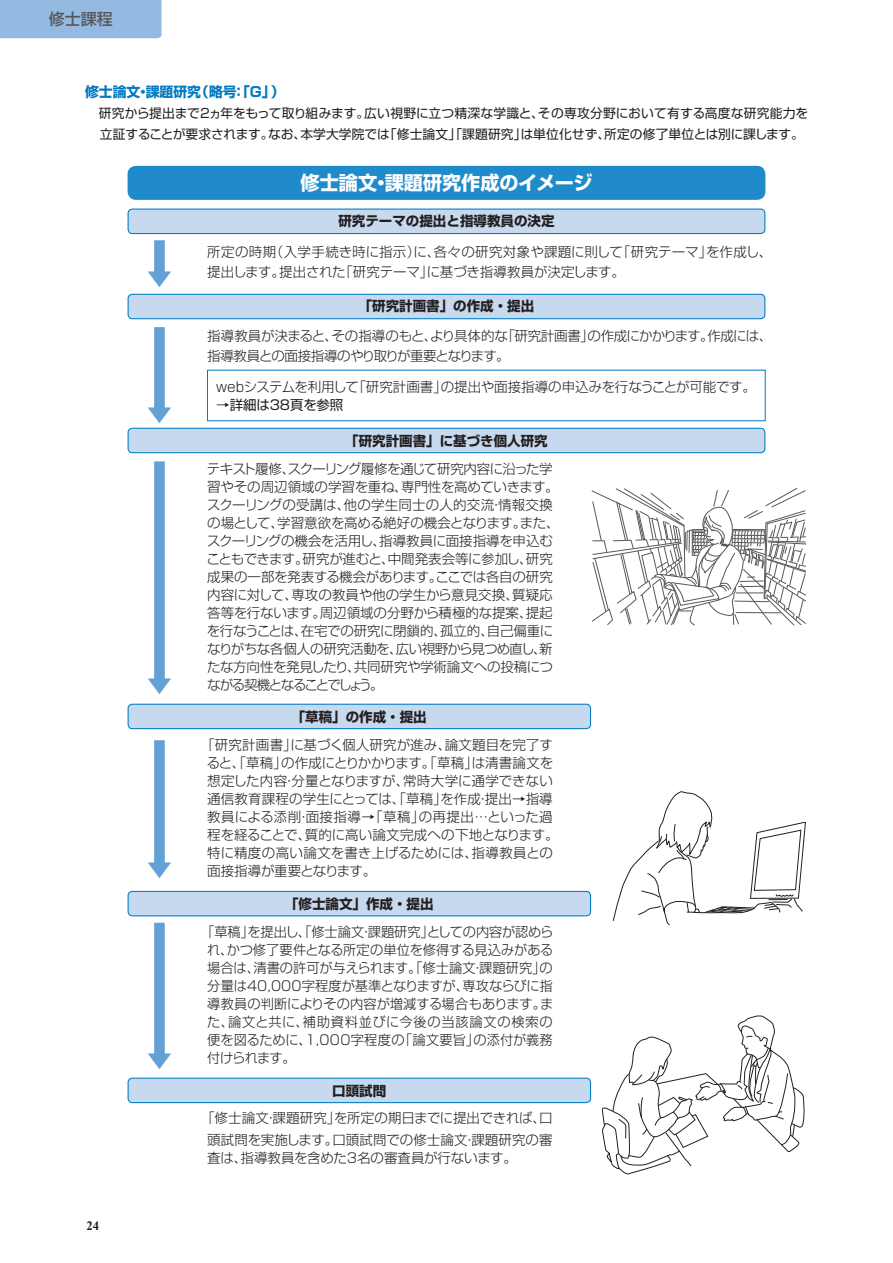
<style>
.page{position:relative;width:893px;height:1263px;background:#fff}
.page>*{position:absolute;margin:0;border:0;box-sizing:border-box;transform-origin:0 0}
.t1{font:700 25.5px "Shin Go Pro";color:#64a0d6}
.t2{font:700 19.2px "Shin Go Pro";color:#fff}
.t3{font:500 15.9px "Shin Go Pro";color:#57585a}
.t4{font:700 13.8px "Shin Go Pro";color:#007ac2}
.t5{font:300 13.5px/18px "Shin Go Pro";letter-spacing:-.015em;color:#231f20}
.t6{font:700 13.5px "Shin Go Pro";color:#231f20}
.t7{font:300 13.5px/21.3px "Shin Go Pro";letter-spacing:.005em;color:#231f20;text-align:center}
.t8{font:13.5px "Shin Go Pro";letter-spacing:-.005em;color:#231f20}
.t9{font:12.75px/21.3px "Shin Go Pro";letter-spacing:.01em;color:#231f20}
.t10{font:700 12.75px "Times New Roman";color:#231f20}
</style>
<div class="page">
<div style="left:154px;top:240px;width:11px;height:35px;background:#64a0d6"></div>
<div style="left:154px;top:327px;width:11px;height:82px;background:#64a0d6"></div>
<div style="left:154px;top:461px;width:11px;height:222px;background:#64a0d6"></div>
<div style="left:154px;top:740px;width:11px;height:128px;background:#64a0d6"></div>
<div style="left:154px;top:923px;width:11px;height:131px;background:#64a0d6"></div>
<div style="left:128px;top:209px;width:637px;height:25px;background:#c7d9ef;border-radius:4px"></div>
<div style="left:128px;top:209px;width:637px;height:25px;border:1px solid #007ac2;border-radius:4px"></div>
<div style="left:128px;top:294px;width:637px;height:25px;background:#c7d9ef;border-radius:4px"></div>
<div style="left:128px;top:294px;width:637px;height:25px;border:1px solid #007ac2;border-radius:4px"></div>
<div style="left:128px;top:428px;width:637px;height:25px;background:#c7d9ef;border-radius:4px"></div>
<div style="left:128px;top:428px;width:637px;height:25px;border:1px solid #007ac2;border-radius:4px"></div>
<div style="left:128px;top:704px;width:462px;height:25px;background:#c7d9ef;border-radius:4px"></div>
<div style="left:128px;top:704px;width:463px;height:25px;border:1px solid #007ac2;border-radius:4px"></div>
<div style="left:128px;top:891px;width:462px;height:25px;background:#c7d9ef;border-radius:4px"></div>
<div style="left:128px;top:891px;width:463px;height:25px;border:1px solid #007ac2;border-radius:4px"></div>
<div style="left:128px;top:1078px;width:462px;height:24px;background:#c7d9ef;border-radius:4px"></div>
<div style="left:128px;top:1078px;width:463px;height:25px;border:1px solid #007ac2;border-radius:4px"></div>
<div style="left:128px;top:166px;width:637px;height:34px;background:#208bcb;border-radius:9px"></div>
<svg style="left:602px;top:1015px;width:203px;height:160px"></svg>
<svg style="left:591px;top:488px;width:215px;height:138px"></svg>
<svg style="left:613px;top:791px;width:193px;height:135px"></svg>
<div style="left:0;top:0;width:162px;height:38px;background:#95bae2"></div>
<p class="t3" style="left:49px;top:6px;width:65px">修士課程</p>
<p class="t4" style="left:85px;top:81px;width:201px">修士論文・課題研究（略号：「G」）</p>
<p class="t9" style="left:99px;top:100px;width:711px">研究から提出まで2ヵ年をもって取り組みます。広い視野に立つ精深な学識と、その専攻分野において有する高度な研究能力を立証することが要求されます。なお、本学大学院では「修士論文」「課題研究」は単位化せず、所定の修了単位とは別に課します。</p>
<h2 class="t2" style="left:301px;top:168px;width:294px">修士論文・課題研究作成のイメージ</h2>
<p class="t10" style="left:87px;top:1216px;width:14px">24</p>
<h1 class="t1" style="left:147px;top:259px;width:27px">▼</h1>
<h1 class="t1" style="left:147px;top:394px;width:27px">▼</h1>
<h1 class="t1" style="left:147px;top:665px;width:27px">▼</h1>
<h1 class="t1" style="left:147px;top:849px;width:27px">▼</h1>
<h1 class="t1" style="left:147px;top:1040px;width:27px">▼</h1>
<p class="t6" style="left:338px;top:211px;width:218px">研究テーマの提出と指導教員の決定</p>
<p class="t5" style="left:207px;top:241px;width:566px;line-height:19.5px">所定の時期（入学手続き時に指示）に、各々の研究対象や課題に則して「研究テーマ」を作成し、提出します。提出された「研究テーマ」に基づき指導教員が決定します。</p>
<p class="t6" style="left:359px;top:295px;width:177px">「研究計画書」の作成・提出</p>
<p class="t5" style="left:207px;top:325px;width:566px;line-height:19.5px">指導教員が決まると、その指導のもと、より具体的な「研究計画書」の作成にかかります。作成には、指導教員との面接指導のやり取りが重要となります。</p>
<p class="t5" style="left:216px;top:376px;width:541px">webシステムを利用して「研究計画書」の提出や面接指導の申込みを行なうことが可能です。</p>
<p class="t8" style="left:216px;top:393px;width:129px">→詳細は38頁を参照</p>
<p class="t6" style="left:345px;top:430px;width:204px">「研究計画書」に基づき個人研究</p>
<p class="t5" style="left:207px;top:458px;width:355px">テキスト履修、スクーリング履修を通じて研究内容に沿った学習やその周辺領域の学習を重ね、専門性を高めていきます。スクーリングの受講は、他の学生同士の人的交流・情報交換の場として、学習意欲を高める絶好の機会となります。また、スクーリングの機会を活用し、指導教員に面接指導を申込むこともできます。研究が進むと、中間発表会等に参加し、研究成果の一部を発表する機会があります。ここでは各自の研究内容に対して、専攻の教員や他の学生から意見交換、質疑応答等を行ないます。周辺領域の分野から積極的な提案、提起を行なうことは、在宅での研究に閉鎖的、孤立的、自己偏重になりがちな各個人の研究活動を、広い視野から見つめ直し、新たな方向性を発見したり、共同研究や学術論文への投稿につながる契機となることでしょう。</p>
<p class="t6" style="left:292px;top:706px;width:136px">「草稿」の作成・提出</p>
<p class="t5" style="left:207px;top:734px;width:353px;text-indent:-6px">「研究計画書」に基づく個人研究が進み、論文題目を完了すると、「草稿」の作成にとりかかります。「草稿」は清書論文を想定した内容・分量となりますが、常時大学に通学できない通信教育課程の学生にとっては、「草稿」を作成・提出→指導教員による添削・面接指導→「草稿」の再提出…といった過程を経ることで、質的に高い論文完成への下地となります。特に精度の高い論文を書き上げるためには、指導教員との面接指導が重要となります。</p>
<p class="t6" style="left:285px;top:893px;width:150px">「修士論文」作成・提出</p>
<p class="t5" style="left:207px;top:921px;width:348px;text-align:justify;text-indent:-6px">「草稿」を提出し、「修士論文・課題研究」としての内容が認められ、かつ修了要件となる所定の単位を修得する見込みがある場合は、清書の許可が与えられます。「修士論文・課題研究」の分量は40,000字程度が基準となりますが、専攻ならびに指導教員の判断によりその内容が増減する場合もあります。また、論文と共に、補助資料並びに今後の当該論文の検索の便を図るために、1,000字程度の「論文要旨」の添付が義務付けられます。</p>
<p class="t6" style="left:332px;top:1080px;width:55px">口頭試問</p>
<p class="t7" style="left:201px;top:1106px;width:353px">「修士論文・課題研究」を所定の期日までに提出できれば、口頭試問を実施します。口頭試問での修士論文・課題研究の審</p>
<p class="t5" style="left:207px;top:1147px;width:311px">査は、指導教員を含めた3名の審査員が行ないます。</p>
</div>
